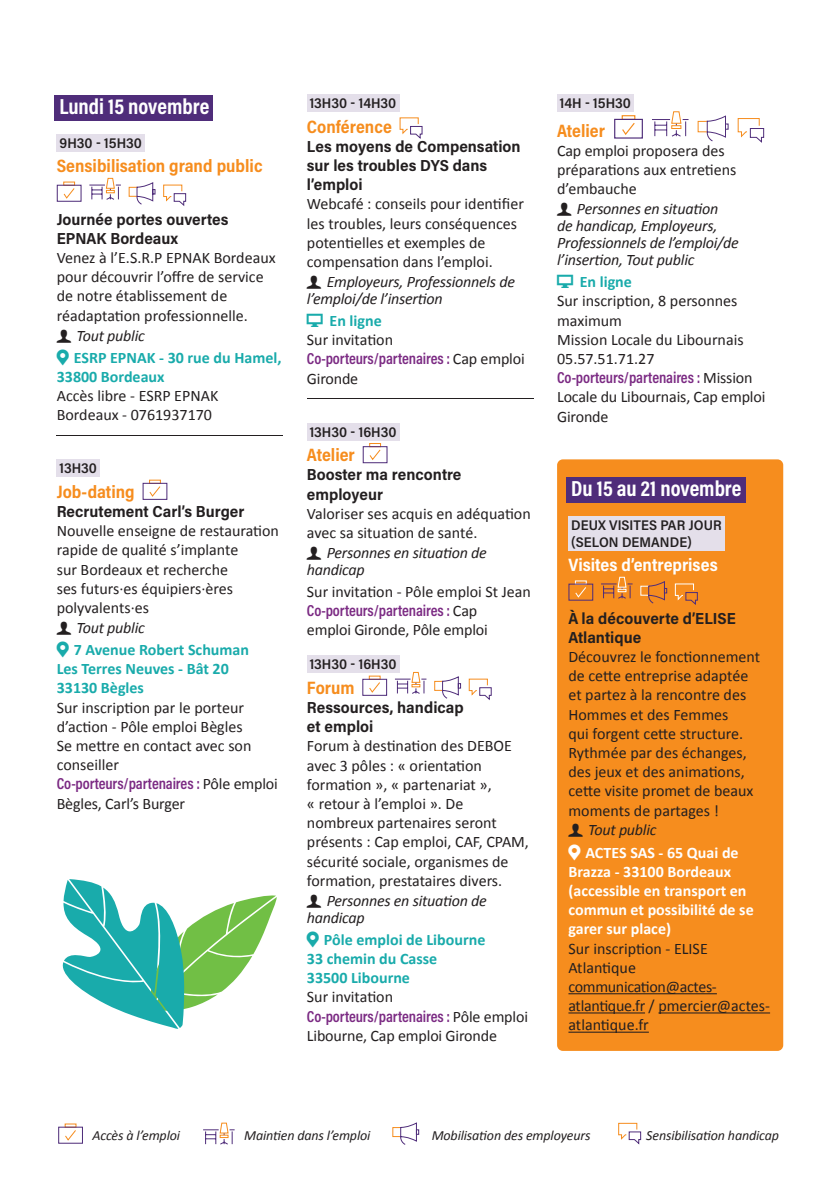
<style>
.page{position:relative;width:840px;height:1191px;background:#fff}
.page>*{position:absolute;margin:0;border:0;box-sizing:border-box;transform-origin:0 0}
.t1{font:22px "Acumin Variable Concept";letter-spacing:-.08em;color:#fff}
.t2{font:18px "Acumin Variable Concept";letter-spacing:-.01em;color:#f68d1e}
.t3{font:18px "Acumin Variable Concept";letter-spacing:.005em;color:#fff}
.t4{font:16px/19.2px "Calibri";color:#231f20}
.t5{font:italic 16px/17px "Calibri";letter-spacing:-.015em;color:#231f20}
.t6{font:16px/19.2px "Acumin Variable Concept";letter-spacing:.03em;color:#231f20}
.t7{font:16px "Acumin Variable Concept";letter-spacing:-.08em;color:#7b2a83}
.t8{font:700 16px/19.2px "Calibri";color:#19abab}
.t9{font:700 16px/19.2px "Calibri";color:#fff}
.t10{font:14px/16.8px "Acumin Variable Concept";letter-spacing:-.025em;color:#231f20}
.t11{font:italic 14px "Calibri";letter-spacing:-.01em;color:#231f20}
.s1{font-family:"Calibri";color:#231f20}
</style>
<div class="page">
<div style="left:58px;top:1126px;width:25px;height:17px;border:1px solid #4f2d7a"></div>
<svg style="left:65px;top:1130px;width:11px;height:11px"></svg>
<svg style="left:392px;top:1122px;width:27px;height:23px"></svg>
<svg style="left:203px;top:1122px;width:32px;height:23px"></svg>
<svg style="left:618px;top:1122px;width:23px;height:23px"></svg>
<div style="left:54px;top:95px;width:159px;height:26px;background:#4f2d7a"></div>
<div style="left:57px;top:134px;width:88px;height:17px;background:#e4dfea"></div>
<hr style="left:57px;top:435px;width:226px;height:1px;background:#231f20">
<div style="left:57px;top:459px;width:43px;height:18px;background:#e4dfea"></div>
<div style="left:63px;top:181px;width:12px;height:5px;border:1px solid #f68d1e"></div>
<div style="left:57px;top:185px;width:24px;height:17px;border:1px solid #4f2d7a"></div>
<svg style="left:63px;top:188px;width:12px;height:11px"></svg>
<svg style="left:89px;top:177px;width:32px;height:23px"></svg>
<svg style="left:128px;top:182px;width:28px;height:23px"></svg>
<svg style="left:163px;top:184px;width:23px;height:22px"></svg>
<div style="left:149px;top:479px;width:12px;height:5px;border:1px solid #f68d1e"></div>
<div style="left:142px;top:483px;width:25px;height:17px;border:1px solid #4f2d7a"></div>
<svg style="left:149px;top:486px;width:12px;height:11px"></svg>
<div style="left:307px;top:94px;width:92px;height:18px;background:#e4dfea"></div>
<hr style="left:307px;top:398px;width:225px;height:1px;background:#231f20">
<div style="left:307px;top:423px;width:92px;height:17px;background:#e4dfea"></div>
<div style="left:307px;top:655px;width:92px;height:18px;background:#e4dfea"></div>
<svg style="left:399px;top:117px;width:23px;height:22px"></svg>
<div style="left:369px;top:443px;width:12px;height:4px;border:1px solid #f68d1e"></div>
<div style="left:362px;top:446px;width:25px;height:17px;border:1px solid #4f2d7a"></div>
<svg style="left:369px;top:449px;width:12px;height:11px"></svg>
<div style="left:362px;top:679px;width:25px;height:17px;border:1px solid #4f2d7a"></div>
<svg style="left:369px;top:682px;width:11px;height:11px"></svg>
<svg style="left:395px;top:671px;width:32px;height:23px"></svg>
<svg style="left:434px;top:676px;width:27px;height:23px"></svg>
<svg style="left:468px;top:678px;width:23px;height:22px"></svg>
<div style="left:556px;top:94px;width:77px;height:18px;background:#e4dfea"></div>
<div style="left:621px;top:115px;width:14px;height:5px;border:1px solid #f68d1e"></div>
<div style="left:613px;top:119px;width:29px;height:20px;border:1px solid #4f2d7a"></div>
<svg style="left:622px;top:123px;width:13px;height:12px"></svg>
<svg style="left:652px;top:111px;width:37px;height:26px"></svg>
<svg style="left:697px;top:115px;width:31px;height:27px"></svg>
<svg style="left:737px;top:118px;width:27px;height:25px"></svg>
<div style="left:556px;top:459px;width:226px;height:592px;background:#f68d1e;border-radius:6px"></div>
<div style="left:566px;top:477px;width:179px;height:26px;background:#4f2d7a"></div>
<div style="left:568px;top:516px;width:156px;height:34px;background:#e4dfea"></div>
<hr style="left:568px;top:993px;width:148px;height:1px;background:#231f20">
<hr style="left:568px;top:1012px;width:76px;height:1px;background:#231f20">
<hr style="left:658px;top:1012px;width:111px;height:1px;background:#231f20">
<hr style="left:568px;top:1031px;width:80px;height:1px;background:#231f20">
<svg style="left:575px;top:587px;width:12px;height:11px"></svg>
<svg style="left:601px;top:576px;width:32px;height:23px"></svg>
<svg style="left:640px;top:581px;width:27px;height:23px"></svg>
<svg style="left:674px;top:583px;width:23px;height:22px"></svg>
<svg style="left:62px;top:879px;width:215px;height:150px"></svg>
<h1 class="t1" style="left:60px;top:91px;width:152px">Lundi 15 novembre</h1>
<p class="t10" style="left:60px;top:134px;width:84px">9H30 - 15H30</p>
<p class="t2" style="left:57px;top:154px;width:207px">Sensibilisation grand public</p>
<p class="t6" style="left:57px;top:209px;width:172px">Journée portes ouvertes<br>EPNAK Bordeaux</p>
<p class="t4" style="left:57px;top:248px;width:220px">Venez à l’E.S.R.P EPNAK Bordeaux pour découvrir l’offre de service de notre établissement de réadaptation professionnelle.</p>
<p class="t5" style="left:77px;top:326px;width:70px">Tout public</p>
<p class="t8" style="left:57px;top:348px;width:226px;text-indent:17px">ESRP EPNAK - 30 rue du Hamel,<br>33800 Bordeaux</p>
<p class="t4" style="left:57px;top:386px;width:163px">Accès libre - ESRP EPNAK<br>Bordeaux - 0761937170</p>
<p class="t10" style="left:60px;top:459px;width:39px">13H30</p>
<p class="t2" style="left:57px;top:479px;width:80px">Job-dating</p>
<p class="t6" style="left:57px;top:501px;width:188px">Recrutement Carl’s Burger</p>
<p class="t4" style="left:57px;top:521px;width:224px">Nouvelle enseigne de restauration rapide de qualité s’implante<br>sur Bordeaux et recherche<br>ses futurs·es équipiers·ères polyvalents·es</p>
<p class="t5" style="left:77px;top:618px;width:70px">Tout public</p>
<p class="t8" style="left:57px;top:640px;width:194px;text-indent:17px">7 Avenue Robert Schuman<br>Les Terres Neuves - Bât 20<br>33130 Bègles</p>
<p class="t4" style="left:57px;top:697px;width:196px">Sur inscription par le porteur d’action - Pôle emploi Bègles<br>Se mettre en contact avec son conseiller</p>
<p class="t7" style="left:57px;top:773px;width:222px">Co-porteurs/partenaires : <span class="s1">Pôle emploi</span></p>
<p class="t4" style="left:57px;top:793px;width:130px">Bègles, Carl’s Burger</p>
<p class="t10" style="left:309px;top:94px;width:88px">13H30 - 14H30</p>
<p class="t2" style="left:307px;top:114px;width:87px">Conférence</p>
<p class="t6" style="left:307px;top:136px;width:215px">Les moyens de Compensation sur les troubles DYS dans l’emploi</p>
<p class="t4" style="left:307px;top:194px;width:218px">Webcafé : conseils pour identifier les troubles, leurs conséquences potentielles et exemples de compensation dans l’emploi.</p>
<p class="t5" style="left:307px;top:272px;width:209px;text-indent:20px">Employeurs, Professionnels de l’emploi/de l’insertion</p>
<p class="t8" style="left:329px;top:311px;width:54px">En ligne</p>
<p class="t4" style="left:307px;top:330px;width:88px">Sur invitation</p>
<p class="t7" style="left:307px;top:348px;width:219px">Co-porteurs/partenaires : <span class="s1">Cap emploi</span></p>
<p class="t4" style="left:307px;top:369px;width:53px">Gironde</p>
<p class="t10" style="left:309px;top:423px;width:88px">13H30 - 16H30</p>
<p class="t2" style="left:307px;top:442px;width:49px">Atelier</p>
<p class="t6" style="left:307px;top:464px;width:155px">Booster ma rencontre employeur</p>
<p class="t4" style="left:307px;top:504px;width:225px">Valoriser ses acquis en adéquation avec sa situation de santé.</p>
<p class="t5" style="left:307px;top:543px;width:181px;text-indent:20px">Personnes en situation de handicap</p>
<p class="t4" style="left:307px;top:582px;width:225px">Sur invitation - Pôle emploi St Jean</p>
<p class="t7" style="left:307px;top:599px;width:172px">Co-porteurs/partenaires : <span class="s1">Cap</span></p>
<p class="t4" style="left:307px;top:620px;width:182px">emploi Gironde, Pôle emploi</p>
<p class="t10" style="left:309px;top:655px;width:88px">13H30 - 16H30</p>
<p class="t2" style="left:307px;top:675px;width:50px">Forum</p>
<p class="t6" style="left:307px;top:697px;width:158px">Ressources, handicap et emploi</p>
<p class="t4" style="left:307px;top:736px;width:223px">Forum à destination des DEBOE avec 3 pôles : « orientation formation », « partenariat »,<br>« retour à l’emploi ». De nombreux partenaires seront présents : Cap emploi, CAF, CPAM, sécurité sociale, organismes de formation, prestataires divers.</p>
<p class="t5" style="left:307px;top:891px;width:181px;text-indent:20px">Personnes en situation de handicap</p>
<p class="t8" style="left:307px;top:930px;width:180px;text-indent:17px">Pôle emploi de Libourne<br>33 chemin du Casse<br>33500 Libourne</p>
<p class="t4" style="left:307px;top:987px;width:88px">Sur invitation</p>
<p class="t7" style="left:307px;top:1005px;width:222px">Co-porteurs/partenaires : <span class="s1">Pôle emploi</span></p>
<p class="t4" style="left:307px;top:1026px;width:191px">Libourne, Cap emploi Gironde</p>
<p class="t10" style="left:559px;top:94px;width:72px">14H - 15H30</p>
<p class="t2" style="left:556px;top:118px;width:49px">Atelier</p>
<p class="t4" style="left:556px;top:141px;width:181px">Cap emploi proposera des préparations aux entretiens d’embauche</p>
<p class="t5" style="left:556px;top:200px;width:183px;text-indent:20px">Personnes en situation<br>de handicap, Employeurs,<br>Professionnels de l’emploi/de l’insertion, Tout public</p>
<p class="t8" style="left:579px;top:272px;width:54px">En ligne</p>
<p class="t4" style="left:556px;top:291px;width:188px">Sur inscription, 8 personnes maximum<br>Mission Locale du Libournais<br>05.57.51.71.27</p>
<p class="t7" style="left:556px;top:366px;width:197px">Co-porteurs/partenaires : <span class="s1">Mission</span></p>
<p class="t4" style="left:556px;top:387px;width:210px">Locale du Libournais, Cap emploi<br>Gironde</p>
<h1 class="t1" style="left:571px;top:473px;width:173px">Du 15 au 21 novembre</h1>
<p class="t10" style="left:571px;top:516px;width:152px">DEUX VISITES PAR JOUR (SELON DEMANDE)</p>
<p class="t3" style="left:568px;top:552px;width:151px">Visites d’entreprises</p>
<p class="t6" style="left:568px;top:608px;width:169px">À la découverte d’ELISE<br>Atlantique</p>
<p class="t4" style="left:568px;top:647px;width:193px">Découvrez le fonctionnement de cette entreprise adaptée et partez à la rencontre des<br>Hommes et des Femmes<br>qui forgent cette structure.<br>Rythmée par des échanges, des jeux et des animations, cette visite promet de beaux moments de partages !</p>
<p class="t5" style="left:588px;top:821px;width:70px">Tout public</p>
<p class="t9" style="left:568px;top:842px;width:187px;text-indent:17px">ACTES SAS - 65 Quai de<br>Brazza - 33100 Bordeaux (accessible en transport en commun et possibilité de se garer sur place)</p>
<p class="t4" style="left:568px;top:938px;width:203px">Sur inscription - ELISE<br>Atlantique communication@actes&shy;atlantique.fr / pmercier@actes&shy;atlantique.fr</p>
<p class="t11" style="left:92px;top:1125px;width:89px">Accès à l’emploi</p>
<p class="t11" style="left:244px;top:1125px;width:128px">Maintien dans l’emploi</p>
<p class="t11" style="left:431px;top:1125px;width:160px">Mobilisation des employeurs</p>
<p class="t11" style="left:646px;top:1125px;width:134px">Sensibilisation handicap</p>
</div>
